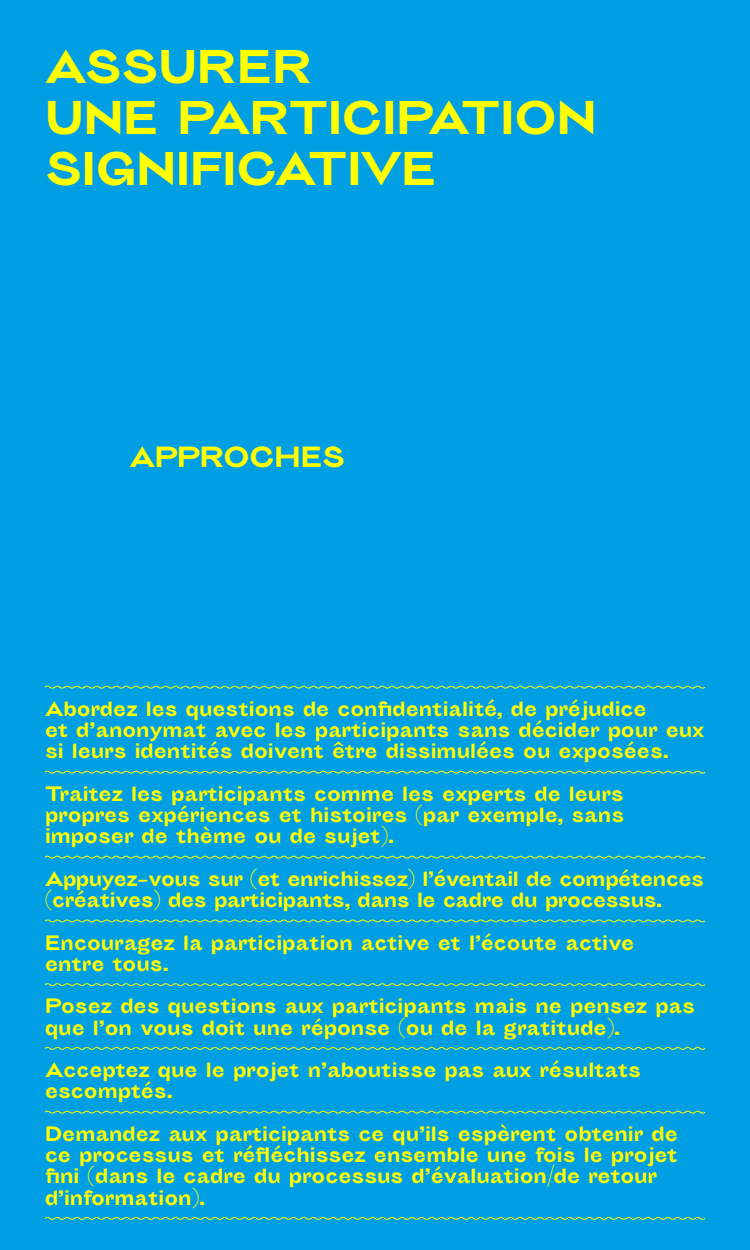
<style>
.page{position:relative;width:750px;height:1250px;background:#009fe3}
.page>*{position:absolute;margin:0;border:0;box-sizing:border-box;transform-origin:0 0}
.t1{font:42.5px/51px "Sporting Grotesque XX Gras";color:#ff0}
.t2{font:26.25px "Sporting Grotesque XX Gras";color:#ff0}
.t3{font:18.75px/21.2px "Sporting Grotesque XX Gras";color:#ff0}
.t4{font:18.75px/21.2px "Sporting Grotesque XX Gras";letter-spacing:-.02em;color:#ff0}
</style>
<div class="page">
<svg style="left:44px;top:685px;width:662px;height:4px"></svg>
<svg style="left:44px;top:770px;width:662px;height:4px"></svg>
<svg style="left:44px;top:855px;width:662px;height:4px"></svg>
<svg style="left:44px;top:919px;width:662px;height:4px"></svg>
<svg style="left:44px;top:983px;width:662px;height:3px"></svg>
<svg style="left:44px;top:1047px;width:662px;height:3px"></svg>
<svg style="left:44px;top:1110px;width:662px;height:4px"></svg>
<svg style="left:44px;top:1217px;width:662px;height:3px"></svg>
<h1 class="t1" style="left:45px;top:43px;width:553px">ASSURER<br>UNE PARTICIPATION<br>SIGNIFICATIVE</h1>
<h2 class="t2" style="left:129px;top:443px;width:217px">APPROCHES</h2>
<p class="t3" style="left:45px;top:699px;width:661px">Abordez les questions de confidentialité, de préjudice<br>et d’anonymat avec les participants sans décider pour eux si leurs identités doivent être dissimulées ou exposées.</p>
<p class="t3" style="left:45px;top:784px;width:581px;text-align:justify">Traitez les participants comme les experts de leurs propres expériences et histoires (par exemple, sans imposer de thème ou de sujet).</p>
<p class="t4" style="left:45px;top:869px;width:661px">Appuyez-vous sur (et enrichissez) l’éventail de compétences (créatives) des participants, dans le cadre du processus.</p>
<p class="t3" style="left:45px;top:932px;width:591px">Encouragez la participation active et l’écoute active entre tous.</p>
<p class="t3" style="left:45px;top:996px;width:652px">Posez des questions aux participants mais ne pensez pas que l’on vous doit une réponse (ou de la gratitude).</p>
<p class="t3" style="left:45px;top:1060px;width:597px">Acceptez que le projet n’aboutisse pas aux résultats escomptés.</p>
<p class="t3" style="left:45px;top:1124px;width:634px">Demandez aux participants ce qu’ils espèrent obtenir de ce processus et réfléchissez ensemble une fois le projet fini (dans le cadre du processus d’évaluation/de retour d’information).</p>
</div>
